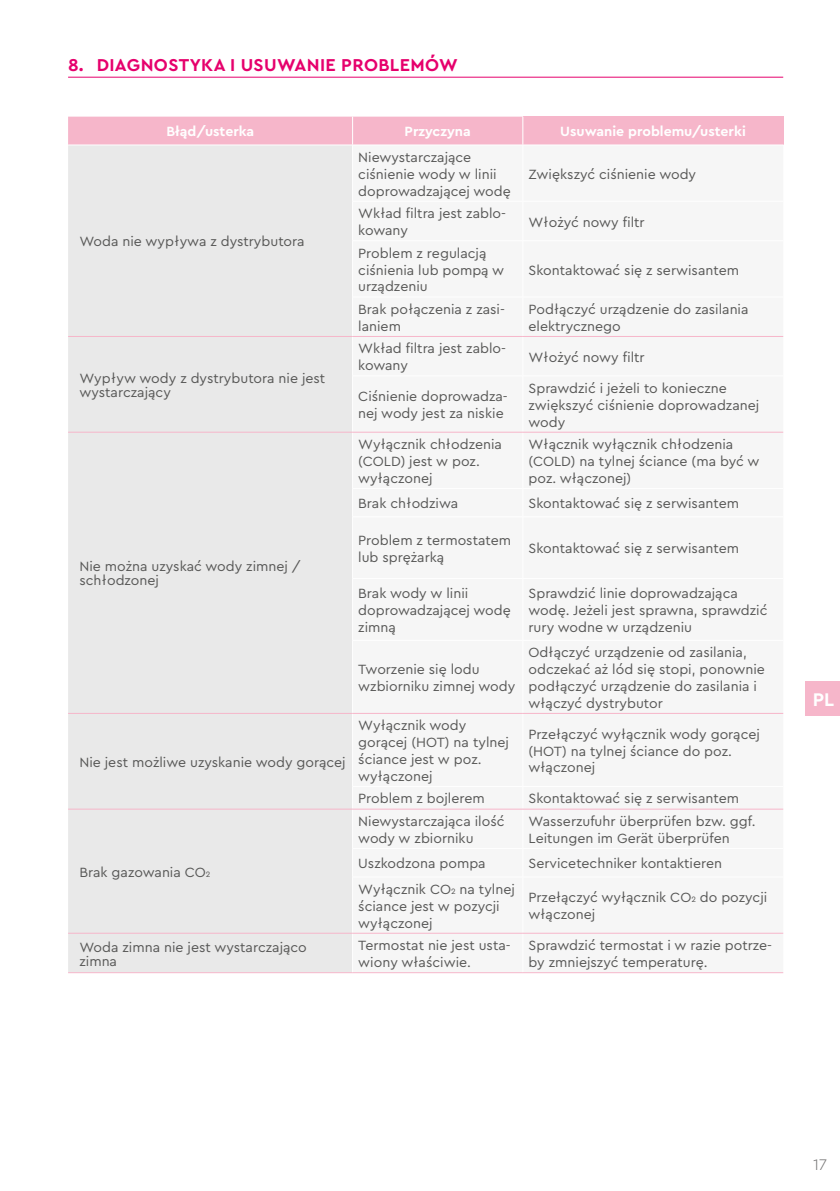
<style>
.page{position:relative;width:840px;height:1191px;background:#fff}
.page>*{position:absolute;margin:0;border:0;box-sizing:border-box;transform-origin:0 0}
.t1{font:700 19.2px "Cera PRO";color:#fff}
.t2{font:700 18px "Cera PRO";letter-spacing:.02em;color:#e6006c}
.t3{font:300 16px "Cera PRO";color:#706f6f}
.t4{font:14px/16.8px "Cera PRO";color:#575756}
.t5{font:700 14px "Cera PRO";color:#fff}
.s1{font-size:8.2px}
</style>
<div class="page">
<div style="left:805px;top:681px;width:34px;height:34px;background:#f6b6ca"></div>
<hr style="left:68px;top:77px;width:714px;height:1px;background:#e6006c">
<div style="left:522px;top:117px;width:260px;height:28px;background:#f6b6ca"></div>
<div style="left:68px;top:146px;width:284px;height:826px;background:#e9e9e9"></div>
<div style="left:353px;top:335px;width:429px;height:599px;background:#f6f6f6"></div>
<svg style="left:782px;top:117px;width:1px;height:28px"></svg>
<hr style="left:522px;top:297px;width:1px;height:39px;background:#fff">
<hr style="left:522px;top:337px;width:1px;height:39px;background:#fff">
<hr style="left:352px;top:375px;width:170px;height:1px;background:#fff">
<hr style="left:522px;top:375px;width:260px;height:1px;background:#fff">
<hr style="left:522px;top:376px;width:1px;height:56px;background:#fff">
<hr style="left:522px;top:433px;width:1px;height:55px;background:#fff">
<hr style="left:352px;top:488px;width:170px;height:1px;background:#fff">
<hr style="left:522px;top:488px;width:260px;height:1px;background:#fff">
<svg style="left:522px;top:489px;width:1px;height:27px"></svg>
<hr style="left:352px;top:516px;width:170px;height:1px;background:#fff">
<hr style="left:522px;top:516px;width:260px;height:1px;background:#fff">
<hr style="left:522px;top:517px;width:1px;height:61px;background:#fff">
<hr style="left:522px;top:579px;width:1px;height:61px;background:#fff">
<hr style="left:352px;top:578px;width:170px;height:1px;background:#fff">
<hr style="left:522px;top:578px;width:260px;height:1px;background:#fff">
<hr style="left:352px;top:640px;width:170px;height:1px;background:#fff">
<hr style="left:522px;top:640px;width:260px;height:1px;background:#fff">
<hr style="left:522px;top:640px;width:1px;height:73px;background:#fff">
<hr style="left:522px;top:714px;width:1px;height:72px;background:#fff">
<svg style="left:522px;top:787px;width:1px;height:21px"></svg>
<hr style="left:522px;top:809px;width:1px;height:39px;background:#fff">
<hr style="left:352px;top:848px;width:170px;height:1px;background:#fff">
<hr style="left:522px;top:848px;width:260px;height:1px;background:#fff">
<svg style="left:522px;top:849px;width:1px;height:27px"></svg>
<hr style="left:352px;top:876px;width:170px;height:1px;background:#fff">
<hr style="left:522px;top:876px;width:260px;height:1px;background:#fff">
<hr style="left:522px;top:877px;width:1px;height:55px;background:#fff">
<hr style="left:522px;top:933px;width:1px;height:39px;background:#fff">
<div style="left:68px;top:117px;width:455px;height:28px;background:#f6b6ca"></div>
<hr style="left:68px;top:932px;width:284px;height:1px;background:#f6b6ca">
<hr style="left:352px;top:932px;width:170px;height:1px;background:#f6b6ca">
<hr style="left:522px;top:932px;width:260px;height:1px;background:#f6b6ca">
<hr style="left:68px;top:713px;width:284px;height:1px;background:#f6b6ca">
<hr style="left:68px;top:808px;width:284px;height:1px;background:#f6b6ca">
<hr style="left:352px;top:713px;width:170px;height:1px;background:#f6b6ca">
<hr style="left:522px;top:713px;width:260px;height:1px;background:#f6b6ca">
<hr style="left:352px;top:808px;width:170px;height:1px;background:#f6b6ca">
<hr style="left:522px;top:808px;width:260px;height:1px;background:#f6b6ca">
<hr style="left:68px;top:972px;width:284px;height:1px;background:#f6b6ca">
<hr style="left:352px;top:972px;width:170px;height:1px;background:#f6b6ca">
<hr style="left:522px;top:972px;width:260px;height:1px;background:#f6b6ca">
<hr style="left:68px;top:432px;width:284px;height:1px;background:#f6b6ca">
<hr style="left:352px;top:432px;width:170px;height:1px;background:#f6b6ca">
<hr style="left:522px;top:432px;width:260px;height:1px;background:#f6b6ca">
<hr style="left:68px;top:336px;width:284px;height:1px;background:#f6b6ca">
<hr style="left:352px;top:336px;width:170px;height:1px;background:#f6b6ca">
<hr style="left:522px;top:336px;width:260px;height:1px;background:#f6b6ca">
<hr style="left:352px;top:786px;width:170px;height:1px;background:#fff">
<hr style="left:522px;top:786px;width:260px;height:1px;background:#fff">
<p class="t2" style="left:68px;top:53px;width:391px">8. DIAGNOSTYKA I USUWANIE PROBLEMÓW</p>
<p class="t5" style="left:166px;top:122px;width:89px">Błąd/usterka</p>
<p class="t5" style="left:404px;top:122px;width:68px">Przyczyna</p>
<p class="t5" style="left:560px;top:122px;width:187px">Usuwanie problemu/usterki</p>
<p class="t4" style="left:79px;top:233px;width:226px">Woda nie wypływa z dystrybutora</p>
<p class="t4" style="left:79px;top:371px;width:247px;line-height:14px">Wypływ wody z dystrybutora nie jest wystarczający</p>
<p class="t4" style="left:79px;top:559px;width:222px;line-height:14px">Nie można uzyskać wody zimnej / schłodzonej</p>
<p class="t4" style="left:79px;top:753px;width:267px">Nie jest możliwe uzyskanie wody gorącej</p>
<p class="t4" style="left:79px;top:863px;width:132px">Brak gazowania CO<span class="s1">2</span></p>
<p class="t4" style="left:358px;top:148px;width:154px">Niewystarczające ciśnienie wody w linii doprowadzającej wodę</p>
<p class="t4" style="left:528px;top:165px;width:169px">Zwiększyć ciśnienie wody</p>
<p class="t4" style="left:358px;top:204px;width:149px">Wkład filtra jest zablo&shy;kowany</p>
<p class="t4" style="left:528px;top:213px;width:118px">Włożyć nowy filtr</p>
<p class="t4" style="left:358px;top:244px;width:147px">Problem z regulacją ciśnienia lub pompą w urządzeniu</p>
<p class="t4" style="left:528px;top:261px;width:212px">Skontaktować się z serwisantem</p>
<p class="t4" style="left:358px;top:300px;width:148px">Brak połączenia z zasi&shy;laniem</p>
<p class="t4" style="left:528px;top:300px;width:221px">Podłączyć urządzenie do zasilania elektrycznego</p>
<p class="t4" style="left:358px;top:340px;width:149px">Wkład filtra jest zablo&shy;kowany</p>
<p class="t4" style="left:528px;top:348px;width:118px">Włożyć nowy filtr</p>
<p class="t4" style="left:358px;top:387px;width:151px">Ciśnienie doprowadza&shy;nej wody jest za niskie</p>
<p class="t4" style="left:528px;top:379px;width:232px">Sprawdzić i jeżeli to konieczne zwiększyć ciśnienie doprowadzanej wody</p>
<p class="t4" style="left:358px;top:435px;width:145px">Wyłącznik chłodzenia (COLD) jest w poz. wyłączonej</p>
<p class="t4" style="left:528px;top:435px;width:232px">Włącznik wyłącznik chłodzenia (COLD) na tylnej ściance (ma być w poz. włączonej)</p>
<p class="t4" style="left:358px;top:494px;width:101px">Brak chłodziwa</p>
<p class="t4" style="left:528px;top:494px;width:212px">Skontaktować się z serwisantem</p>
<p class="t4" style="left:358px;top:531px;width:154px">Problem z termostatem lub sprężarką</p>
<p class="t4" style="left:528px;top:539px;width:212px">Skontaktować się z serwisantem</p>
<p class="t4" style="left:358px;top:584px;width:154px">Brak wody w linii doprowadzającej wodę zimną</p>
<p class="t4" style="left:528px;top:584px;width:240px">Sprawdzić linie doprowadzająca wodę. Jeżeli jest sprawna, sprawdzić rury wodne w urządzeniu</p>
<p class="t4" style="left:358px;top:660px;width:158px">Tworzenie się lodu wzbiorniku zimnej wody</p>
<p class="t4" style="left:528px;top:643px;width:238px">Odłączyć urządzenie od zasilania, odczekać aż lód się stopi, ponownie podłączyć urządzenie do zasilania i włączyć dystrybutor</p>
<p class="t4" style="left:358px;top:716px;width:152px">Wyłącznik wody gorącej (HOT) na tylnej ściance jest w poz. wyłączonej</p>
<p class="t4" style="left:528px;top:725px;width:233px">Przełączyć wyłącznik wody gorącej (HOT) na tylnej ściance do poz. włączonej</p>
<p class="t4" style="left:358px;top:789px;width:128px">Problem z bojlerem</p>
<p class="t4" style="left:528px;top:789px;width:212px">Skontaktować się z serwisantem</p>
<p class="t4" style="left:358px;top:812px;width:148px">Niewystarczająca ilość wody w zbiorniku</p>
<p class="t4" style="left:528px;top:812px;width:228px">Wasserzufuhr überprüfen bzw. ggf.<br>Leitungen im Gerät überprüfen</p>
<p class="t4" style="left:358px;top:854px;width:129px">Uszkodzona pompa</p>
<p class="t4" style="left:528px;top:854px;width:195px">Servicetechniker kontaktieren</p>
<p class="t4" style="left:358px;top:880px;width:158px">Wyłącznik CO<span class="s1">2</span> na tylnej ściance jest w pozycji wyłączonej</p>
<p class="t4" style="left:528px;top:888px;width:240px">Przełączyć wyłącznik CO<span class="s1">2</span> do pozycji włączonej</p>
<p class="t4" style="left:79px;top:939px;width:229px;line-height:14px">Woda zimna nie jest wystarczająco zimna</p>
<p class="t4" style="left:358px;top:936px;width:154px">Termostat nie jest usta&shy;wiony właściwie.</p>
<p class="t4" style="left:528px;top:936px;width:245px">Sprawdzić termostat i w razie potrze&shy;by zmniejszyć temperaturę.</p>
<h1 class="t1" style="left:812px;top:687px;width:23px">PL</h1>
<p class="t3" style="left:812px;top:1154px;width:15px">17</p>
</div>
